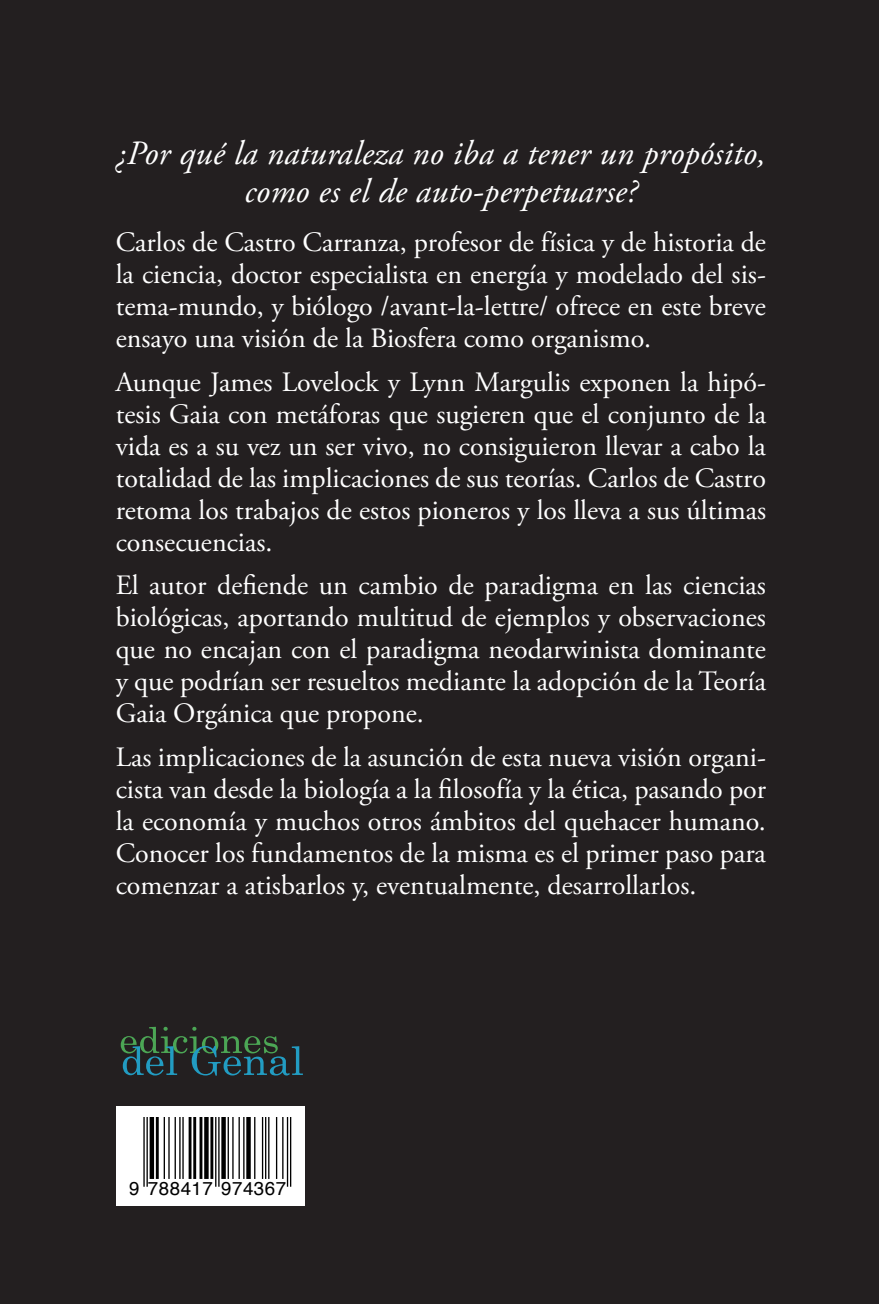
<style>
.page{position:relative;width:879px;height:1304px;background:#231f20}
.page>*{position:absolute;margin:0;border:0;box-sizing:border-box;transform-origin:0 0}
.t1{font:italic 34px/38px "Adobe Garamond Pro";letter-spacing:.01em;color:#fff;text-align:center}
.t2{font:28px/32px "Adobe Garamond Pro";color:#fff;text-align:justify}
.t3{font:18.8px "Helvetica";letter-spacing:.025em;color:#000}
</style>
<div class="page">
<svg style="left:121px;top:1027px;width:182px;height:49px"></svg>
<div style="left:116px;top:1106px;width:189px;height:100px;background:#fff"></div>
<hr style="left:143px;top:1117px;width:2px;height:70px;background:#000">
<hr style="left:146px;top:1117px;width:2px;height:70px;background:#000">
<hr style="left:150px;top:1117px;width:4px;height:62px;background:#000">
<hr style="left:156px;top:1117px;width:3px;height:62px;background:#000">
<hr style="left:164px;top:1117px;width:1px;height:62px;background:#000">
<hr style="left:168px;top:1117px;width:2px;height:62px;background:#000">
<hr style="left:175px;top:1117px;width:1px;height:62px;background:#000">
<hr style="left:179px;top:1117px;width:2px;height:62px;background:#000">
<hr style="left:182px;top:1117px;width:2px;height:62px;background:#000">
<hr style="left:189px;top:1117px;width:2px;height:62px;background:#000">
<hr style="left:193px;top:1117px;width:3px;height:62px;background:#000">
<hr style="left:199px;top:1117px;width:3px;height:62px;background:#000">
<div style="left:204px;top:1117px;width:5px;height:62px;background:#000"></div>
<hr style="left:210px;top:1117px;width:3px;height:62px;background:#000">
<hr style="left:215px;top:1117px;width:1px;height:70px;background:#000">
<hr style="left:218px;top:1117px;width:2px;height:70px;background:#000">
<div style="left:221px;top:1117px;width:5px;height:62px;background:#000"></div>
<hr style="left:228px;top:1117px;width:1px;height:62px;background:#000">
<hr style="left:232px;top:1117px;width:2px;height:62px;background:#000">
<hr style="left:238px;top:1117px;width:2px;height:62px;background:#000">
<hr style="left:243px;top:1117px;width:1px;height:62px;background:#000">
<div style="left:246px;top:1117px;width:5px;height:62px;background:#000"></div>
<hr style="left:254px;top:1117px;width:1px;height:62px;background:#000">
<hr style="left:262px;top:1117px;width:1px;height:62px;background:#000">
<hr style="left:265px;top:1117px;width:1px;height:62px;background:#000">
<hr style="left:268px;top:1117px;width:1px;height:62px;background:#000">
<hr style="left:276px;top:1117px;width:1px;height:62px;background:#000">
<hr style="left:282px;top:1117px;width:1px;height:62px;background:#000">
<hr style="left:287px;top:1117px;width:1px;height:70px;background:#000">
<hr style="left:290px;top:1117px;width:1px;height:70px;background:#000">
<p class="t1" style="left:116px;top:136px;width:651px">¿Por qué la naturaleza no iba a tener un propósito, como es el de auto-perpetuarse?</p>
<p class="t2" style="left:116px;top:228px;width:652px">Carlos de Castro Carranza, profesor de física y de historia de la ciencia, doctor especialista en energía y modelado del sis&shy;tema-mundo, y biólogo /avant-la-lettre/ ofrece en este breve ensayo una visión de la Biosfera como organismo.</p>
<p class="t2" style="left:116px;top:367px;width:652px">Aunque James Lovelock y Lynn Margulis exponen la hipó&shy;tesis Gaia con metáforas que sugieren que el conjunto de la vida es a su vez un ser vivo, no consiguieron llevar a cabo la totalidad de las implicaciones de sus teorías. Carlos de Castro retoma los trabajos de estos pioneros y los lleva a sus últimas consecuencias.</p>
<p class="t2" style="left:116px;top:570px;width:652px">El autor defiende un cambio de paradigma en las ciencias biológicas, aportando multitud de ejemplos y observaciones que no encajan con el paradigma neodarwinista dominante y que podrían ser resueltos mediante la adopción de la Teoría Gaia Orgánica que propone.</p>
<p class="t2" style="left:116px;top:742px;width:652px">Las implicaciones de la asunción de esta nueva visión organi&shy;cista van desde la biología a la filosofía y la ética, pasando por la economía y muchos otros ámbitos del quehacer humano.<br>Conocer los fundamentos de la misma es el primer paso para comenzar a atisbarlos y, eventualmente, desarrollarlos.</p>
<p class="t3" style="left:129px;top:1173px;width:158px">9 788417 974367</p>
</div>
